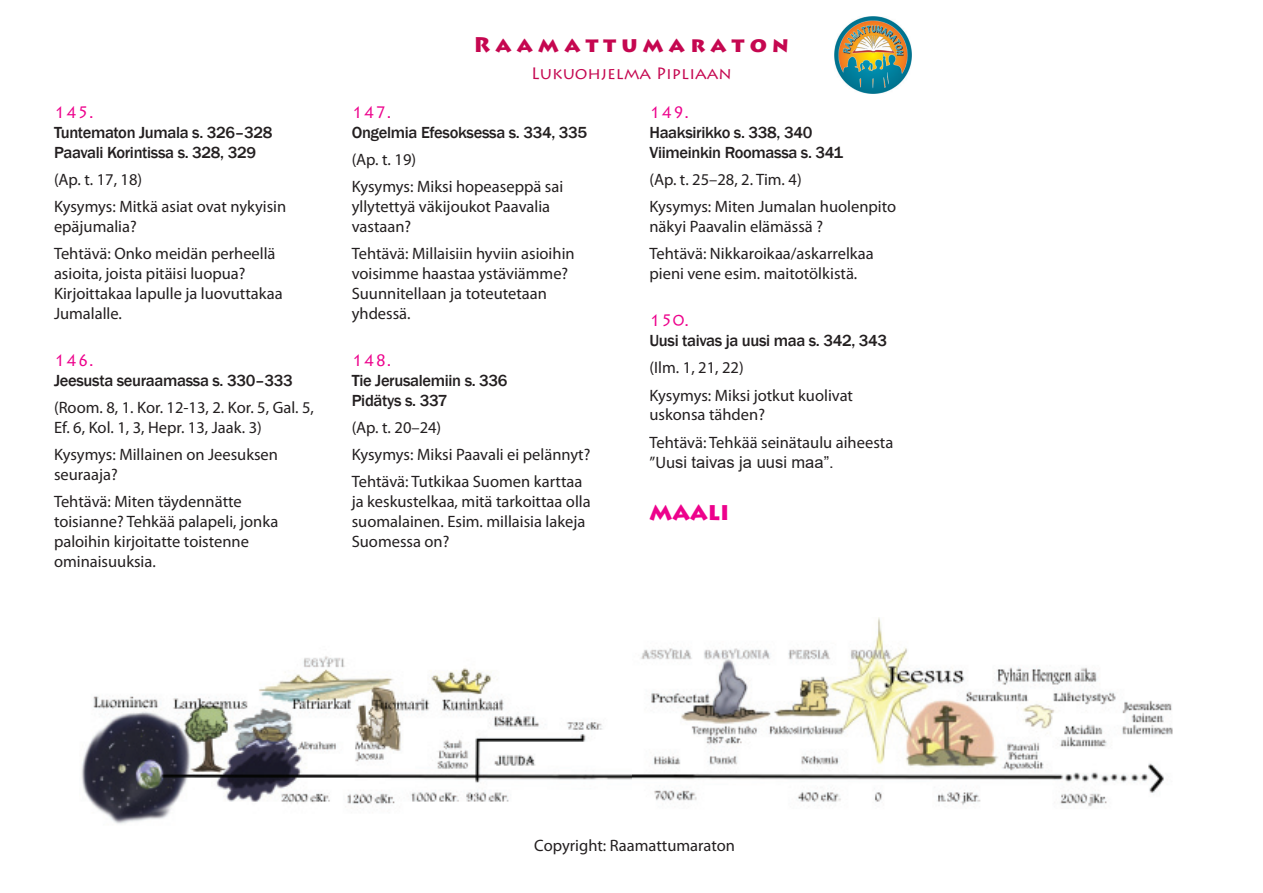
<style>
.page{position:relative;width:1263px;height:893px;background:#fff}
.page>*{position:absolute;margin:0;border:0;box-sizing:border-box;transform-origin:0 0}
.t1{font:900 21px "Lithos Pro";color:#c50750}
.t2{font:900 21px "Lithos Pro";color:#ed028c}
.t3{font:16.5px/19.8px "Myriad Pro";color:#231f20}
.t4{font:500 16.5px/19.8px "Franklin Gothic";letter-spacing:-.02em;color:#231f20}
.t5{font:16.5px "Lithos Pro";color:#ed028c}
.t6{font:16.5px "Arial";color:#231f20}
.t7{font:16.5px "Lithos Pro";color:#c50750}
.s1{font-family:"Myriad Pro"}
</style>
<div class="page">
<img style="left:834px;top:17px;width:77px;height:77px">
<img style="left:81px;top:656px;width:551px;height:168px">
<img style="left:632px;top:618px;width:541px;height:189px">
<p class="t5" style="left:54px;top:103px;width:41px">145.</p>
<p class="t4" style="left:54px;top:123px;width:220px">Tuntematon Jumala s. 326–328<br>Paavali Korintissa s. 328, 329</p>
<p class="t3" style="left:54px;top:165px;width:234px;line-height:27.3px">(Ap. t. 17, 18)<br>Kysymys: Mitkä asiat ovat nykyisin</p>
<p class="t3" style="left:54px;top:213px;width:223px;line-height:27.3px">epäjumalia?<br>Tehtävä: Onko meidän perheellä</p>
<p class="t3" style="left:54px;top:263px;width:230px">asioita, joista pitäisi luopua?<br>Kirjoittakaa lapulle ja luovuttakaa<br>Jumalalle.</p>
<p class="t5" style="left:54px;top:351px;width:41px">146.</p>
<p class="t4" style="left:54px;top:370px;width:240px">Jeesusta seuraamassa s. 330–333</p>
<p class="t3" style="left:54px;top:397px;width:261px">(Room. 8, 1. Kor. 12-13, 2. Kor. 5, Gal. 5,<br>Ef. 6, Kol. 1, 3, Hepr. 13, Jaak. 3)</p>
<p class="t3" style="left:54px;top:444px;width:226px">Kysymys: Millainen on Jeesuksen seuraaja?</p>
<p class="t3" style="left:54px;top:491px;width:226px">Tehtävä: Miten täydennätte toisianne? Tehkää palapeli, jonka paloihin kirjoitatte toistenne ominaisuuksia.</p>
<p class="t1" style="left:474px;top:32px;width:317px">R a a m a t t u m a r a t o n</p>
<p class="t7" style="left:531px;top:64px;width:202px">Lukuohjelma Pipliaan</p>
<p class="t5" style="left:352px;top:103px;width:41px">147.</p>
<p class="t4" style="left:352px;top:123px;width:237px">Ongelmia Efesoksessa s. 334, 335</p>
<p class="t3" style="left:352px;top:146px;width:213px;line-height:27.3px">(Ap. t. 19)<br>Kysymys: Miksi hopeaseppä sai</p>
<p class="t3" style="left:352px;top:197px;width:200px">yllytettyä väkijoukot Paavalia vastaan?</p>
<p class="t3" style="left:352px;top:244px;width:224px">Tehtävä: Millaisiin hyviin asioihin voisimme haastaa ystäviämme?<br>Suunnitellaan ja toteutetaan yhdessä.</p>
<p class="t5" style="left:352px;top:351px;width:41px">148.</p>
<p class="t4" style="left:352px;top:370px;width:157px">Tie Jerusalemiin s. 336<br>Pidätys s. 337</p>
<p class="t3" style="left:352px;top:413px;width:240px;line-height:27.3px">(Ap. t. 20–24)<br>Kysymys: Miksi Paavali ei pelännyt?<br>Tehtävä: Tutkikaa Suomen karttaa</p>
<p class="t3" style="left:352px;top:492px;width:241px">ja keskustelkaa, mitä tarkoittaa olla suomalainen. Esim. millaisia lakeja<br>Suomessa on?</p>
<p class="t5" style="left:649px;top:103px;width:41px">149.</p>
<p class="t4" style="left:649px;top:123px;width:195px">Haaksirikko s. 338, 340<br>Viimeinkin Roomassa s. 341</p>
<p class="t3" style="left:649px;top:165px;width:248px;line-height:27.3px">(Ap. t. 25–28, 2. Tim. 4)<br>Kysymys: Miten Jumalan huolenpito</p>
<p class="t3" style="left:649px;top:213px;width:226px;line-height:27.3px">näkyi Paavalin elämässä ?<br>Tehtävä: Nikkaroikaa/askarrelkaa</p>
<p class="t3" style="left:649px;top:263px;width:209px">pieni vene esim. maitotölkistä.</p>
<p class="t5" style="left:649px;top:311px;width:41px">150.</p>
<p class="t4" style="left:649px;top:331px;width:239px">Uusi taivas ja uusi maa s. 342, 343</p>
<p class="t3" style="left:649px;top:354px;width:205px;line-height:27.3px">(Ilm. 1, 21, 22)<br>Kysymys: Miksi jotkut kuolivat</p>
<p class="t3" style="left:649px;top:401px;width:245px;line-height:27.3px">uskonsa tähden?<br>Tehtävä: Tehkää seinätaulu aiheesta</p>
<p class="t6" style="left:649px;top:450px;width:186px"><span class="s1">”Uu</span>si taivas ja uusi maa”.</p>
<p class="t2" style="left:649px;top:500px;width:81px">MAALI</p>
<p class="t3" style="left:534px;top:835px;width:202px">Copyright: Raamattumaraton</p>
</div>
